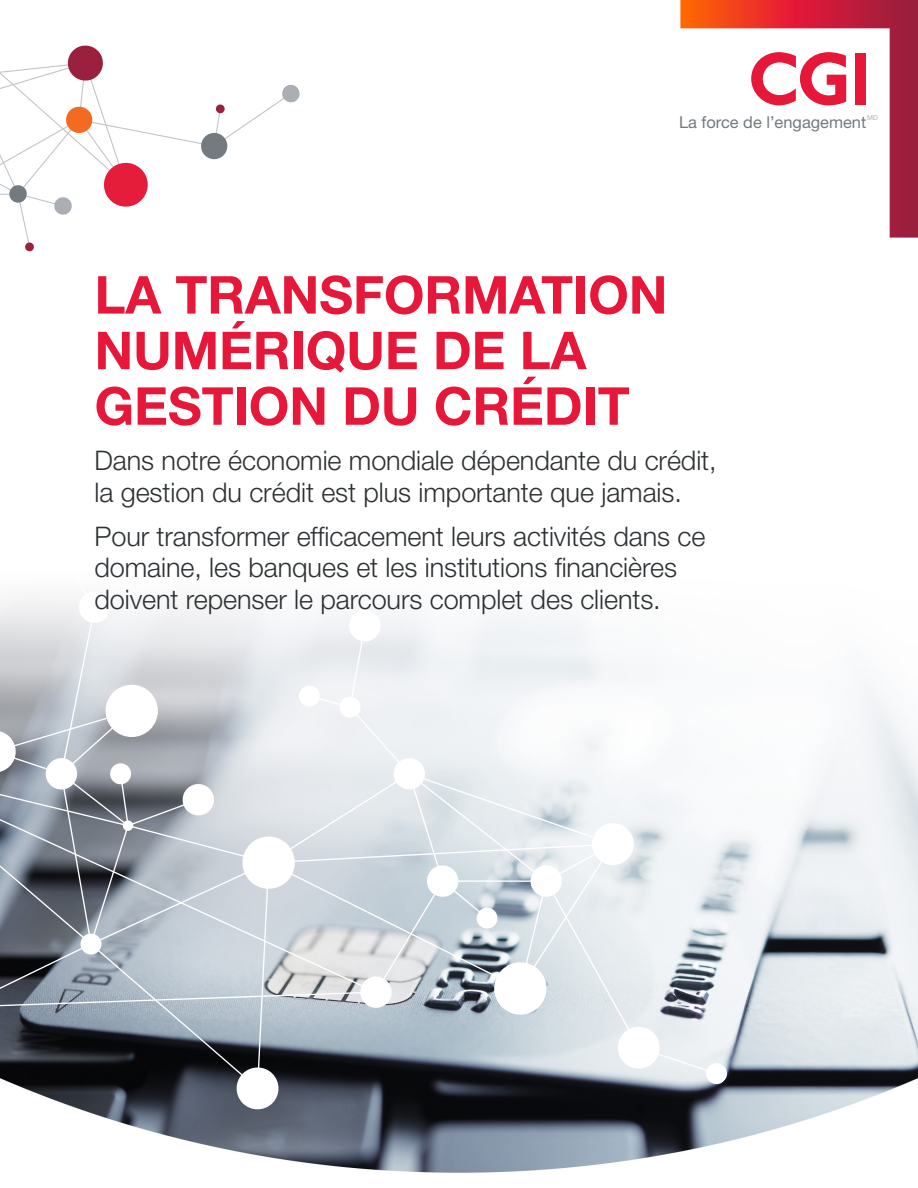
<style>
.page{position:relative;width:918px;height:1188px;background:#fff}
.page>*{position:absolute;margin:0;border:0;box-sizing:border-box;transform-origin:0 0}
.Cover_Headline{font:700 52.35px/55.7px "Helvetica Neue";letter-spacing:-.005em;color:#e61739}
.Cover_Subhead{font:300 27px/31.5px "Helvetica Neue";letter-spacing:-.005em;color:#2d3133}
.t1{font:16.5px "Helvetica Neue";color:#737b80}
.t2{font:6.9px "Helvetica Neue";color:#aaafb3}
</style>
<div class="page">
<img style="left:85px;top:683px;width:833px;height:490px">
<svg style="left:0;top:598px;width:728px;height:513px"></svg>
<svg style="left:0;top:45px;width:300px;height:207px"></svg>
<svg style="left:680px;top:0;width:238px;height:238px"></svg>
<svg style="left:751px;top:52px;width:95px;height:53px"></svg>
<div style="left:855px;top:53px;width:11px;height:51px;background:#e61739"></div>
<p class="t1" style="left:679px;top:113px;width:189px">La force de l’engagement</p>
<p class="t2" style="left:867px;top:113px;width:12px">MD</p>
<p class="Cover_Headline" style="left:94px;top:266px;width:575px">LA TRANSFORMATION<br>NUMÉRIQUE DE LA<br>GESTION DU CRÉDIT</p>
<p class="Cover_Subhead" style="left:94px;top:444px;width:624px">Dans notre économie mondiale dépendante du crédit, la gestion du crédit est plus importante que jamais.</p>
<p class="Cover_Subhead" style="left:94px;top:520px;width:613px">Pour transformer efficacement leurs activités dans ce domaine, les banques et les institutions financières doivent repenser le parcours complet des clients.</p>
</div>
